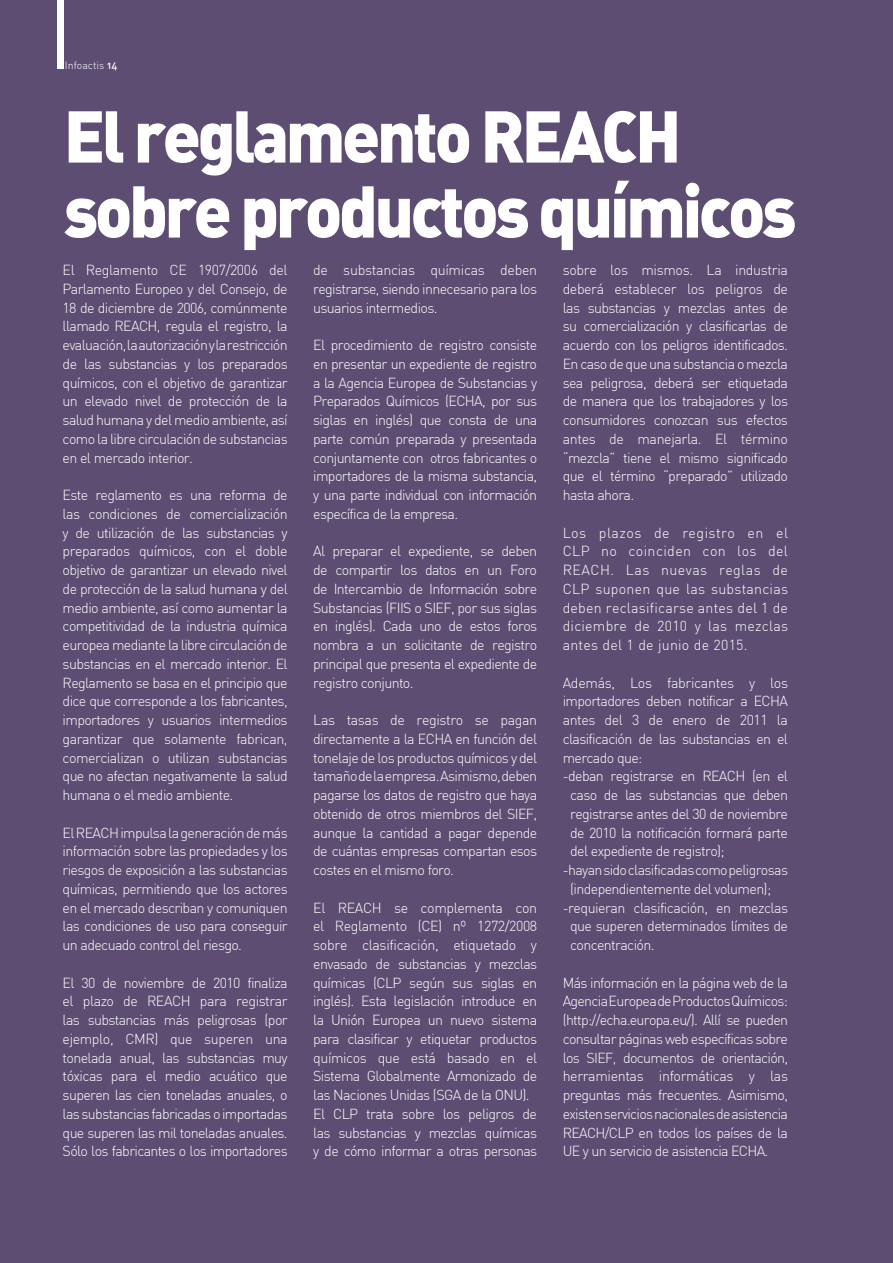
<style>
.page{position:relative;width:893px;height:1263px;background:#5d4d72}
.page>*{position:absolute;margin:0;border:0;box-sizing:border-box;transform-origin:0 0}
.t1{font:900 72px/75px "DIN Alternate";letter-spacing:-.05em;color:#fff;scale:.95 1}
.t2{font:300 14.25px/18.8px "DIN";letter-spacing:-.045em;color:#fff;text-align:justify}
.t3{font:300 14.25px "DIN";letter-spacing:-.02em;color:#fff}
.t4{font:300 10.5px "DIN Alternate";color:#fff}
.s1{font-weight:500}
</style>
<div class="page">
<div style="left:57px;top:0;width:7px;height:69px;background:#fff"></div>
<p class="t4" style="left:65px;top:59px;width:54px">Infoactis <span class="s1">14</span></p>
<h1 class="t1" style="left:64px;top:95px;width:773px">El reglamento REACH sobre productos químicos</h1>
<p class="t2" style="left:313px;top:260px;width:225px">de substancias químicas deben registrarse, siendo innecesario para los usuarios intermedios.</p>
<p class="t2" style="left:313px;top:335px;width:225px">El procedimiento de registro consiste en presentar un expediente de registro a la Agencia Europea de Substancias y Preparados Químicos (ECHA, por sus siglas en inglés) que consta de una parte común preparada y presentada conjuntamente con otros fabricantes o importadores de la misma substancia, y una parte individual con información específica de la empresa.</p>
<p class="t2" style="left:313px;top:542px;width:225px">Al preparar el expediente, se deben de compartir los datos en un Foro de Intercambio de Información sobre Substancias (FIIS o SIEF, por sus siglas en inglés). Cada uno de estos foros nombra a un solicitante de registro principal que presenta el expediente de registro conjunto.</p>
<p class="t2" style="left:313px;top:710px;width:225px">Las tasas de registro se pagan directamente a la ECHA en función del tonelaje de los productos químicos y del tamaño de la empresa. Asimismo, deben pagarse los datos de registro que haya obtenido de otros miembros del SIEF, aunque la cantidad a pagar depende de cuántas empresas compartan esos costes en el mismo foro.</p>
<p class="t2" style="left:313px;top:898px;width:225px;text-align:left">El REACH se complementa con el Reglamento (CE) nº 1272/2008 sobre clasificación, etiquetado y envasado de substancias y mezclas químicas (CLP según sus siglas en inglés). Esta legislación introduce en la Unión Europea un nuevo sistema para clasificar y etiquetar productos químicos que está basado en el Sistema Globalmente Armonizado de las Naciones Unidas (SGA de la ONU).<br>El CLP trata sobre los peligros de las substancias y mezclas químicas y de cómo informar a otras personas</p>
<p class="t2" style="left:63px;top:260px;width:227px">El Reglamento CE 1907/2006 del Parlamento Europeo y del Consejo, de 18 de diciembre de 2006, comúnmente llamado REACH, regula el registro, la evaluación, la autorización y la restricción de las substancias y los preparados químicos, con el objetivo de garantizar un elevado nivel de protección de la salud humana y del medio ambiente, así como la libre circulación de substancias en el mercado interior.</p>
<p class="t2" style="left:63px;top:485px;width:227px">Este reglamento es una reforma de las condiciones de comercialización y de utilización de las substancias y preparados químicos, con el doble objetivo de garantizar un elevado nivel de protección de la salud humana y del medio ambiente, así como aumentar la competitividad de la industria química europea mediante la libre circulación de substancias en el mercado interior. El Reglamento se basa en el principio que dice que corresponde a los fabricantes, importadores y usuarios intermedios garantizar que solamente fabrican, comercializan o utilizan substancias que no afectan negativamente la salud humana o el medio ambiente.</p>
<p class="t2" style="left:63px;top:823px;width:227px">El REACH impulsa la generación de más información sobre las propiedades y los riesgos de exposición a las substancias químicas, permitiendo que los actores en el mercado describan y comuniquen las condiciones de uso para conseguir un adecuado control del riesgo.</p>
<p class="t2" style="left:63px;top:973px;width:227px">El 30 de noviembre de 2010 finaliza el plazo de REACH para registrar las substancias más peligrosas (por ejemplo, CMR) que superen una tonelada anual, las substancias muy tóxicas para el medio acuático que superen las cien toneladas anuales, o las substancias fabricadas o importadas que superen las mil toneladas anuales.<br>Sólo los fabricantes o los importadores</p>
<p class="t2" style="left:563px;top:260px;width:227px">sobre los mismos. La industria deberá establecer los peligros de las substancias y mezclas antes de su comercialización y clasificarlas de acuerdo con los peligros identificados.<br>En caso de que una substancia o mezcla sea peligrosa, deberá ser etiquetada de manera que los trabajadores y los consumidores conozcan sus efectos antes de manejarla. El término “mezcla” tiene el mismo significado que el término “preparado” utilizado hasta ahora.</p>
<p class="t2" style="left:563px;top:523px;width:227px">Los plazos de registro en el CLP no coinciden con los del REACH. Las nuevas reglas de CLP suponen que las substancias deben reclasificarse antes del 1 de diciembre de 2010 y las mezclas antes del 1 de junio de 2015.</p>
<p class="t3" style="left:563px;top:674px;width:227px">Además, Los fabricantes y los</p>
<p class="t2" style="left:563px;top:692px;width:227px">importadores deben notificar a ECHA</p>
<p class="t2" style="left:563px;top:710px;width:227px">antes del 3 de enero de 2011 la</p>
<p class="t2" style="left:563px;top:729px;width:227px">clasificación de las substancias en el</p>
<p class="t2" style="left:563px;top:748px;width:81px">mercado que:</p>
<p class="t2" style="left:563px;top:767px;width:227px">-deban registrarse en REACH (en el</p>
<p class="t2" style="left:570px;top:785px;width:219px">caso de las substancias que deben</p>
<p class="t2" style="left:570px;top:804px;width:219px">registrarse antes del 30 de noviembre</p>
<p class="t2" style="left:570px;top:823px;width:219px">de 2010 la notificación formará parte</p>
<p class="t2" style="left:570px;top:842px;width:156px">del expediente de registro);</p>
<p class="t2" style="left:563px;top:860px;width:227px">-hayan sido clasificadas como peligrosas</p>
<p class="t2" style="left:570px;top:879px;width:202px">(independientemente del volumen);</p>
<p class="t2" style="left:563px;top:898px;width:227px">-requieran clasificación, en mezclas</p>
<p class="t2" style="left:570px;top:917px;width:219px">que superen determinados límites de</p>
<p class="t2" style="left:570px;top:935px;width:86px">concentración.</p>
<p class="t2" style="left:563px;top:973px;width:227px">Más información en la página web de la Agencia Europea de Productos Químicos: (http://echa.europa.eu/). Allí se pueden consultar páginas web específicas sobre los SIEF, documentos de orientación, herramientas informáticas y las preguntas más frecuentes. Asimismo, existen servicios nacionales de asistencia REACH/CLP en todos los países de la UE y un servicio de asistencia ECHA.</p>
</div>
